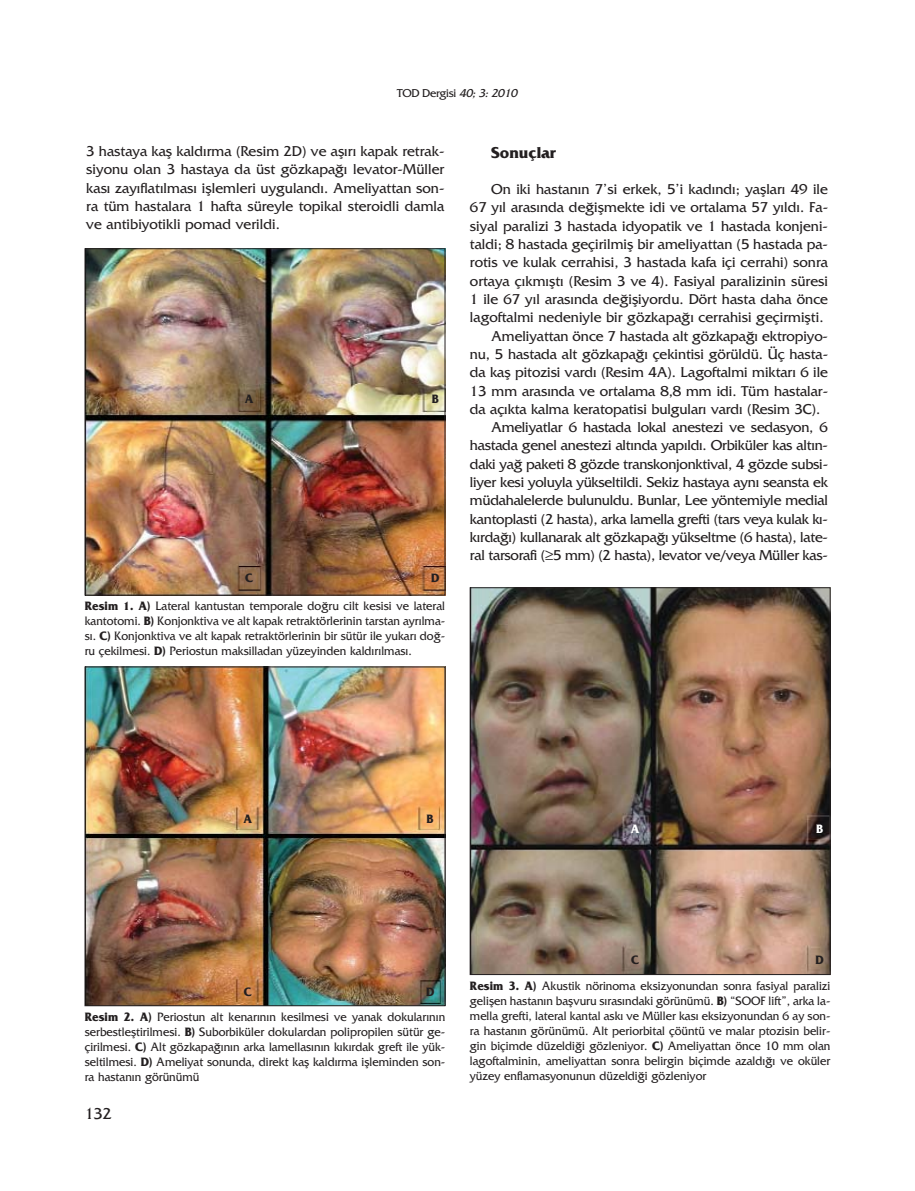
<style>
.page{position:relative;width:915px;height:1191px;background:#fff}
.page>*{position:absolute;margin:0;border:0;box-sizing:border-box;transform-origin:0 0}
.t1{font:700 16.5px "Friz Quadrata";color:#231f20}
.t2{font:16.5px "Friz Quadrata";color:#231f20}
.t3{font:15px/18.3px "Friz Quadrata";letter-spacing:-.005em;color:#231f20;text-align:justify}
.t4{font:12.75px/15px "Friz Quadrata";color:#231f20;text-align:justify;scale:.95 1}
.t5{font:700 12.75px "Friz Quadrata";color:#231f20;scale:.95 1}
.t6{font:700 12.75px "Friz Quadrata";color:#fff;scale:.95 1}
.t7{font:12px "Friz Quadrata";letter-spacing:-.03em;color:#231f20}
.s1{font-style:italic}
.s2{font-weight:700}
</style>
<div class="page">
<img style="left:87px;top:668px;width:356px;height:336px">
<div style="left:85px;top:666px;width:360px;height:340px;border:1px solid #231f20"></div>
<img style="left:472px;top:589px;width:356px;height:383px">
<div style="left:470px;top:587px;width:360px;height:387px;border:1px solid #231f20"></div>
<img style="left:87px;top:250px;width:356px;height:343px">
<div style="left:85px;top:248px;width:360px;height:347px;border:1px solid #231f20"></div>
<p class="t7" style="left:397px;top:88px;width:124px">TOD Dergisi <span class="s1">40;3:2010</span></p>
<p class="t3" style="left:86px;top:144px;width:359px">3 hastaya kafl kald›rma (Resim 2D) ve afl›r› kapak retrak&shy;siyonu olan 3 hastaya da üst gözkapa¤› levator-Müller kas› zay›flat›lmas› ifllemleri uyguland›. Ameliyattan son&shy;ra tüm hastalara 1 hafta süreyle topikal steroidli damla ve antibiyotikli pomad verildi.</p>
<p class="t1" style="left:491px;top:146px;width:66px">Sonuçlar</p>
<p class="t3" style="left:491px;top:182px;width:338px">On iki hastan›n 7’si erkek, 5’i kad›nd›; yafllar› 49 ile</p>
<p class="t3" style="left:470px;top:200px;width:359px">67 y›l aras›nda de¤iflmekte idi ve ortalama 57 y›ld›. Fa-</p>
<p class="t3" style="left:470px;top:218px;width:359px">siyal paralizi 3 hastada idyopatik ve 1 hastada konjeni-</p>
<p class="t3" style="left:470px;top:237px;width:359px">taldi; 8 hastada geçirilmifl bir ameliyattan (5 hastada pa-</p>
<p class="t3" style="left:470px;top:255px;width:359px">rotis ve kulak cerrahisi, 3 hastada kafa içi cerrahi) sonra</p>
<p class="t3" style="left:470px;top:273px;width:359px">ortaya ç›km›flt› (Resim 3 ve 4). Fasiyal paralizinin süresi</p>
<p class="t3" style="left:470px;top:291px;width:359px">1 ile 67 y›l aras›nda de¤ifliyordu. Dört hasta daha önce</p>
<p class="t3" style="left:470px;top:310px;width:355px">lagoftalmi nedeniyle bir gözkapa¤› cerrahisi geçirmiflti.</p>
<p class="t3" style="left:491px;top:328px;width:338px">Ameliyattan önce 7 hastada alt gözkapa¤› ektropiyo-</p>
<p class="t3" style="left:470px;top:346px;width:359px">nu, 5 hastada alt gözkapa¤› çekintisi görüldü. Üç hasta-</p>
<p class="t3" style="left:470px;top:365px;width:359px">da kafl pitozisi vard› (Resim 4A). Lagoftalmi miktar› 6 ile</p>
<p class="t3" style="left:470px;top:383px;width:359px">13 mm aras›nda ve ortalama 8,8 mm idi. Tüm hastalar-</p>
<p class="t3" style="left:470px;top:401px;width:352px">da aç›kta kalma keratopatisi bulgular› vard› (Resim 3C).</p>
<p class="t3" style="left:491px;top:420px;width:338px">Ameliyatlar 6 hastada lokal anestezi ve sedasyon, 6</p>
<p class="t3" style="left:470px;top:438px;width:359px">hastada genel anestezi alt›nda yap›ld›. Orbiküler kas alt›n-</p>
<p class="t3" style="left:470px;top:456px;width:359px">daki ya¤ paketi 8 gözde transkonjonktival, 4 gözde subsi-</p>
<p class="t3" style="left:470px;top:474px;width:359px">liyer kesi yoluyla yükseltildi. Sekiz hastaya ayn› seansta ek</p>
<p class="t3" style="left:470px;top:493px;width:359px">müdahalelerde bulunuldu. Bunlar, Lee yöntemiyle medial</p>
<p class="t3" style="left:470px;top:511px;width:359px">kantoplasti (2 hasta), arka lamella grefti (tars veya kulak k›-</p>
<p class="t3" style="left:470px;top:529px;width:359px">k›rda¤›) kullanarak alt gözkapa¤› yükseltme (6 hasta), late-</p>
<p class="t3" style="left:470px;top:548px;width:359px">ral tarsorafi (≥5 mm) (2 hasta), levator ve/veya Müller kas-</p>
<p class="t5" style="left:245px;top:395px;width:11px">A</p>
<p class="t5" style="left:431px;top:395px;width:9px">B</p>
<p class="t5" style="left:245px;top:573px;width:10px">C</p>
<p class="t5" style="left:431px;top:573px;width:10px">D</p>
<p class="t4" style="left:85px;top:600px;width:381px"><span class="s2">Resim 1. A)</span> Lateral kantustan temporale do¤ru cilt kesisi ve lateral kantotomi. <span class="s2">B)</span> Konjonktiva ve alt kapak retraktörlerinin tarstan ayr›lma&shy;s›. <span class="s2">C)</span> Konjonktiva ve alt kapak retraktörlerinin bir sütür ile yukar› do¤- ru çekilmesi. <span class="s2">D)</span> Periostun maksilladan yüzeyinden kald›r›lmas›.</p>
<p class="t5" style="left:243px;top:814px;width:11px">A</p>
<p class="t5" style="left:426px;top:814px;width:9px">B</p>
<p class="t6" style="left:630px;top:824px;width:11px">A</p>
<p class="t6" style="left:815px;top:824px;width:9px">B</p>
<p class="t5" style="left:631px;top:955px;width:10px">C</p>
<p class="t5" style="left:815px;top:955px;width:10px">D</p>
<p class="t5" style="left:244px;top:987px;width:10px">C</p>
<p class="t5" style="left:426px;top:987px;width:10px">D</p>
<p class="t4" style="left:470px;top:979px;width:381px"><span class="s2">Resim 3. A)</span> Akustik nörinoma eksizyonundan sonra fasiyal paralizi geliflen hastan›n baflvuru s›ras›ndaki görünümü. <span class="s2">B)</span> “SOOF lift”, arka la&shy;mella grefti, lateral kantal ask› ve Müller kas› eksizyonundan 6 ay son&shy;ra hastan›n görünümü. Alt periorbital çöüntü ve malar ptozisin belir&shy;gin biçimde düzeldi¤i gözleniyor. <span class="s2">C)</span> Ameliyattan önce 10 mm olan lagoftalminin, ameliyattan sonra belirgin biçimde azald›¤› ve oküler yüzey enflamasyonunun düzeldi¤i gözleniyor</p>
<p class="t4" style="left:85px;top:1010px;width:381px"><span class="s2">Resim 2. A)</span> Periostun alt kenar›n›n kesilmesi ve yanak dokular›n›n serbestlefltirilmesi. <span class="s2">B)</span> Suborbiküler dokulardan polipropilen sütür ge&shy;çirilmesi. <span class="s2">C)</span> Alt gözkapa¤›n›n arka lamellas›n›n k›k›rdak greft ile yük&shy;seltilmesi. <span class="s2">D)</span> Ameliyat sonunda, direkt kafl kald›rma iflleminden son&shy;ra hastan›n görünümü</p>
<p class="t2" style="left:85px;top:1107px;width:28px">132</p>
</div>
